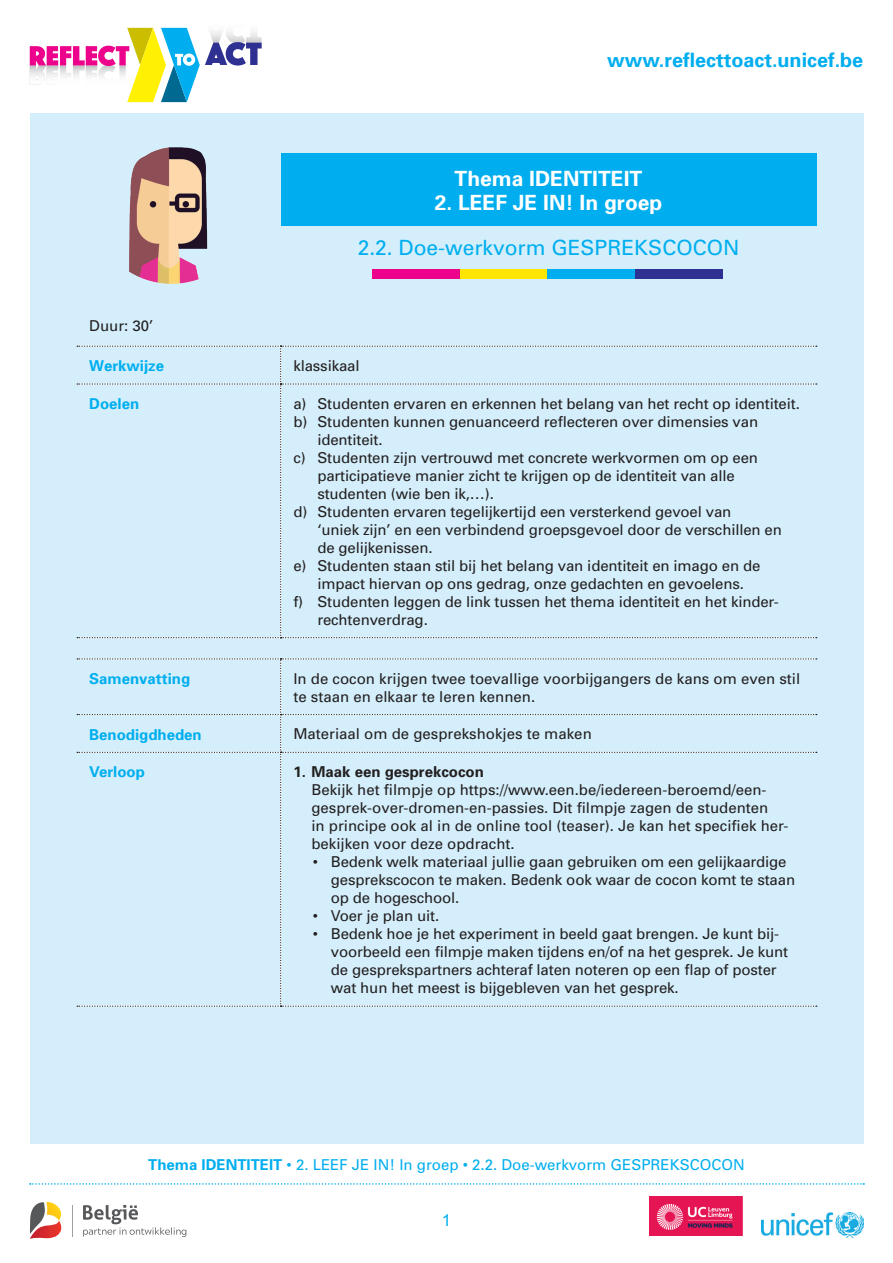
<style>
.page{position:relative;width:893px;height:1263px;background:#fff}
.page>*{position:absolute;margin:0;border:0;box-sizing:border-box;transform-origin:0 0}
.t1{font:700 21px "Univers";color:#fff}
.t2{font:21px "Univers";color:#00aeef}
.t3{font:700 19.8px "Univers";color:#00aeef}
.t4{font:16.5px "Arial";color:#00aeef}
.t5{font:15px/18px "Univers";letter-spacing:-.01em;color:#231f20}
.t6{font:15px "Univers";color:#00aeef}
.t7{font:700 15px "Univers";color:#00aeef}
.t8{font:700 15px "Univers";color:#231f20}
.s1{font-weight:700}
</style>
<div class="page">
<div style="left:30px;top:113px;width:833px;height:1031px;background:#d4effb"></div>
<svg style="left:30px;top:27px;width:232px;height:75px"></svg>
<img style="left:761px;top:1212px;width:102px;height:25px">
<svg style="left:83px;top:1205px;width:103px;height:32px"></svg>
<hr style="left:72px;top:1205px;width:1px;height:32px;background:#9da1a2">
<svg style="left:30px;top:1202px;width:32px;height:37px"></svg>
<img style="left:650px;top:1196px;width:93px;height:39px">
<svg style="left:30px;top:1183px;width:834px;height:2px"></svg>
<svg style="left:77px;top:346px;width:740px;height:292px"></svg>
<svg style="left:77px;top:658px;width:740px;height:349px"></svg>
<img style="left:129px;top:147px;width:79px;height:137px">
<div style="left:281px;top:153px;width:535px;height:73px;background:#00aeef"></div>
<div style="left:373px;top:269px;width:92px;height:10px;background:#ed028c"></div>
<div style="left:460px;top:269px;width:91px;height:10px;background:#ffe601"></div>
<div style="left:548px;top:269px;width:88px;height:10px;background:#00aeef"></div>
<div style="left:635px;top:269px;width:87px;height:10px;background:#2e3092"></div>
<h2 class="t3" style="left:607px;top:48px;width:257px">www.reflecttoact.unicef.be</h2>
<h1 class="t1" style="left:455px;top:165px;width:189px">Thema IDENTITEIT</h1>
<h1 class="t1" style="left:435px;top:189px;width:229px">2. LEEF JE IN! In groep</h1>
<h1 class="t2" style="left:358px;top:235px;width:383px">2.2. Doe-werkvorm GESPREKSCOCON</h1>
<p class="t5" style="left:89px;top:316px;width:66px">Duur: 30’</p>
<p class="t7" style="left:89px;top:356px;width:76px">Werkwijze</p>
<p class="t5" style="left:293px;top:356px;width:68px">klassikaal</p>
<p class="t7" style="left:89px;top:394px;width:52px">Doelen</p>
<p class="t5" style="left:293px;top:394px;width:508px">a) Studenten ervaren en erkennen het belang van het recht op identiteit.</p>
<p class="t5" style="left:293px;top:412px;width:466px">b) Studenten kunnen genuanceerd reflecteren over dimensies van</p>
<p class="t5" style="left:317px;top:430px;width:67px">identiteit.</p>
<p class="t5" style="left:293px;top:448px;width:466px">c) Studenten zijn vertrouwd met concrete werkvormen om op een</p>
<p class="t5" style="left:317px;top:466px;width:419px">participatieve manier zicht te krijgen op de identiteit van alle</p>
<p class="t5" style="left:317px;top:484px;width:178px">studenten (wie ben ik,…).</p>
<p class="t5" style="left:293px;top:502px;width:439px">d) Studenten ervaren tegelijkertijd een versterkend gevoel van</p>
<p class="t5" style="left:317px;top:520px;width:466px">‘uniek zijn’ en een verbindend groepsgevoel door de verschillen en</p>
<p class="t5" style="left:317px;top:538px;width:117px">de gelijkenissen.</p>
<p class="t5" style="left:293px;top:556px;width:468px">e) Studenten staan stil bij het belang van identiteit en imago en de</p>
<p class="t5" style="left:317px;top:574px;width:428px">impact hiervan op ons gedrag, onze gedachten en gevoelens.</p>
<p class="t5" style="left:293px;top:592px;width:487px">f) Studenten leggen de link tussen het thema identiteit en het kinder-</p>
<p class="t5" style="left:317px;top:610px;width:112px">rechtenverdrag.</p>
<p class="t7" style="left:89px;top:669px;width:102px">Samenvatting</p>
<p class="t5" style="left:293px;top:669px;width:508px">In de cocon krijgen twee toevallige voorbijgangers de kans om even stil te staan en elkaar te leren kennen.</p>
<p class="t7" style="left:89px;top:725px;width:114px">Benodigdheden</p>
<p class="t5" style="left:293px;top:725px;width:300px">Materiaal om de gesprekshokjes te maken</p>
<p class="t7" style="left:89px;top:762px;width:57px">Verloop</p>
<p class="t8" style="left:293px;top:762px;width:192px">1. Maak een gesprekcocon</p>
<p class="t5" style="left:311px;top:781px;width:479px">Bekijk het filmpje op https://www.een.be/iedereen-beroemd/een&shy;gesprek-over-dromen-en-passies. Dit filmpje zagen de studenten<br>in principe ook al in de online tool (teaser). Je kan het specifiek her&shy;bekijken voor deze opdracht.</p>
<p class="t5" style="left:331px;top:853px;width:466px;text-indent:-18px">• Bedenk welk materiaal jullie gaan gebruiken om een gelijkaardige gesprekscocon te maken. Bedenk ook waar de cocon komt te staan op de hogeschool.</p>
<p class="t5" style="left:313px;top:907px;width:128px">• Voer je plan uit.</p>
<p class="t5" style="left:331px;top:925px;width:459px;text-indent:-18px">• Bedenk hoe je het experiment in beeld gaat brengen. Je kunt bij&shy;voorbeeld een filmpje maken tijdens en/of na het gesprek. Je kunt de gesprekspartners achteraf laten noteren op een flap of poster wat hun het meest is bijgebleven van het gesprek.</p>
<p class="t6" style="left:148px;top:1155px;width:598px"><span class="s1">Thema IDENTITEIT</span> • 2. LEEF JE IN! In groep • 2.2. Doe-werkvorm GESPREKSCOCON</p>
<p class="t4" style="left:442px;top:1209px;width:11px">1</p>
</div>
